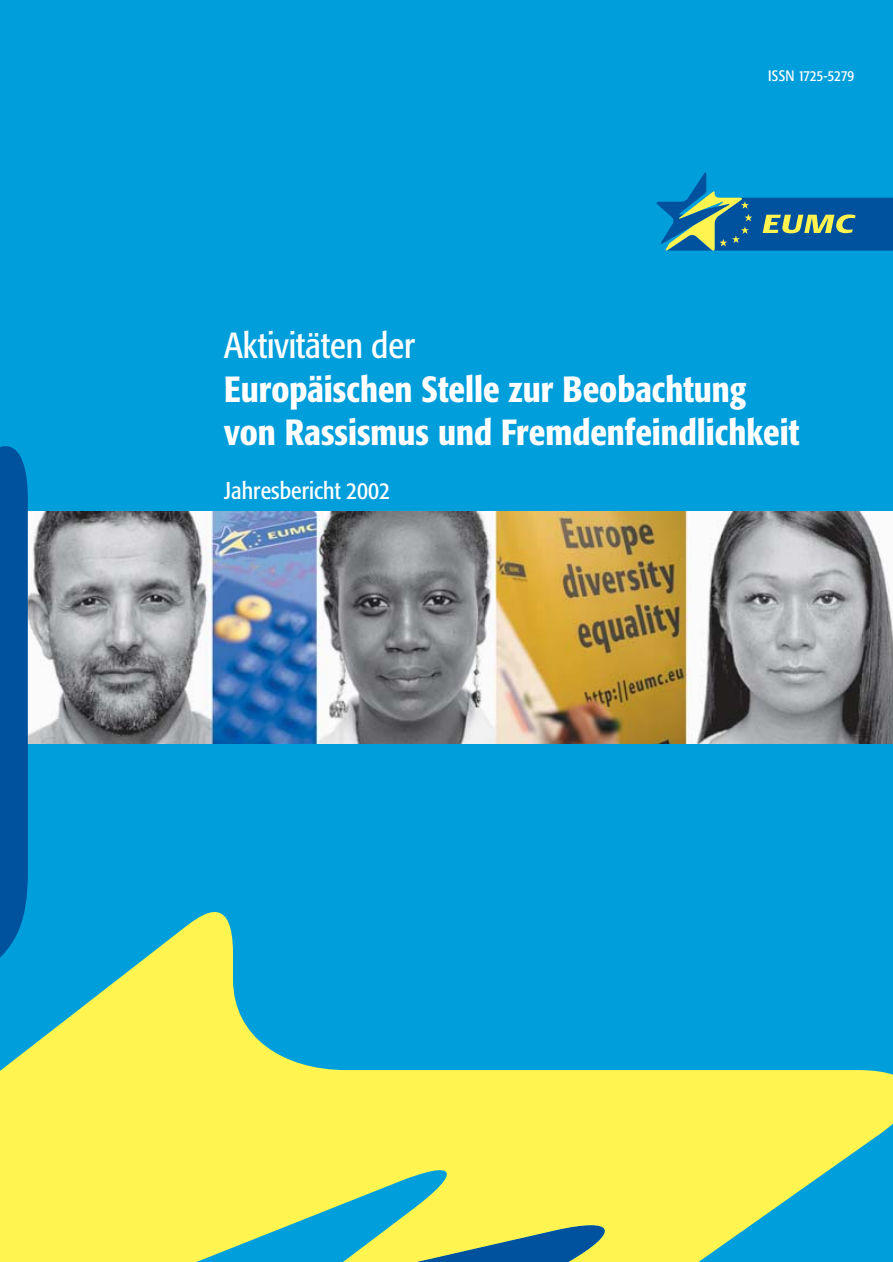
<style>
.page{position:relative;width:893px;height:1262px;background:#fff}
.page>*{position:absolute;margin:0;border:0;box-sizing:border-box;transform-origin:0 0}
.t1{font:500 condensed 36px/43.5px "Formata";color:#fff}
.t2{font:condensed 36px "Formata";color:#fff}
.t3{font:condensed 24px "Formata";color:#fff}
.t4{font:condensed 15px "Formata";letter-spacing:-.01em;color:#fff}
</style>
<div class="page">
<div style="left:0;top:0;width:892px;height:894px;background:#009edb"></div>
<div style="left:0;top:292px;width:892px;height:227px;background:#009edb"></div>
<svg style="left:655px;top:172px;width:237px;height:79px;background:#1e80ab"></svg>
<img style="left:28px;top:511px;width:864px;height:232px">
<div style="left:0;top:446px;width:28px;height:448px;background:#00529f"></div>
<svg style="left:0;top:894px;width:892px;height:368px;background:#83c992"></svg>
<p class="t4" style="left:768px;top:70px;width:88px">ISSN 1725-5279</p>
<p class="t2" style="left:224px;top:330px;width:193px">Aktivitäten der</p>
<p class="t1" style="left:224px;top:370px;width:576px">Europäischen Stelle zur Beobachtung von Rassismus und Fremdenfeindlichkeit</p>
<p class="t3" style="left:224px;top:481px;width:167px">Jahresbericht 2002</p>
</div>
